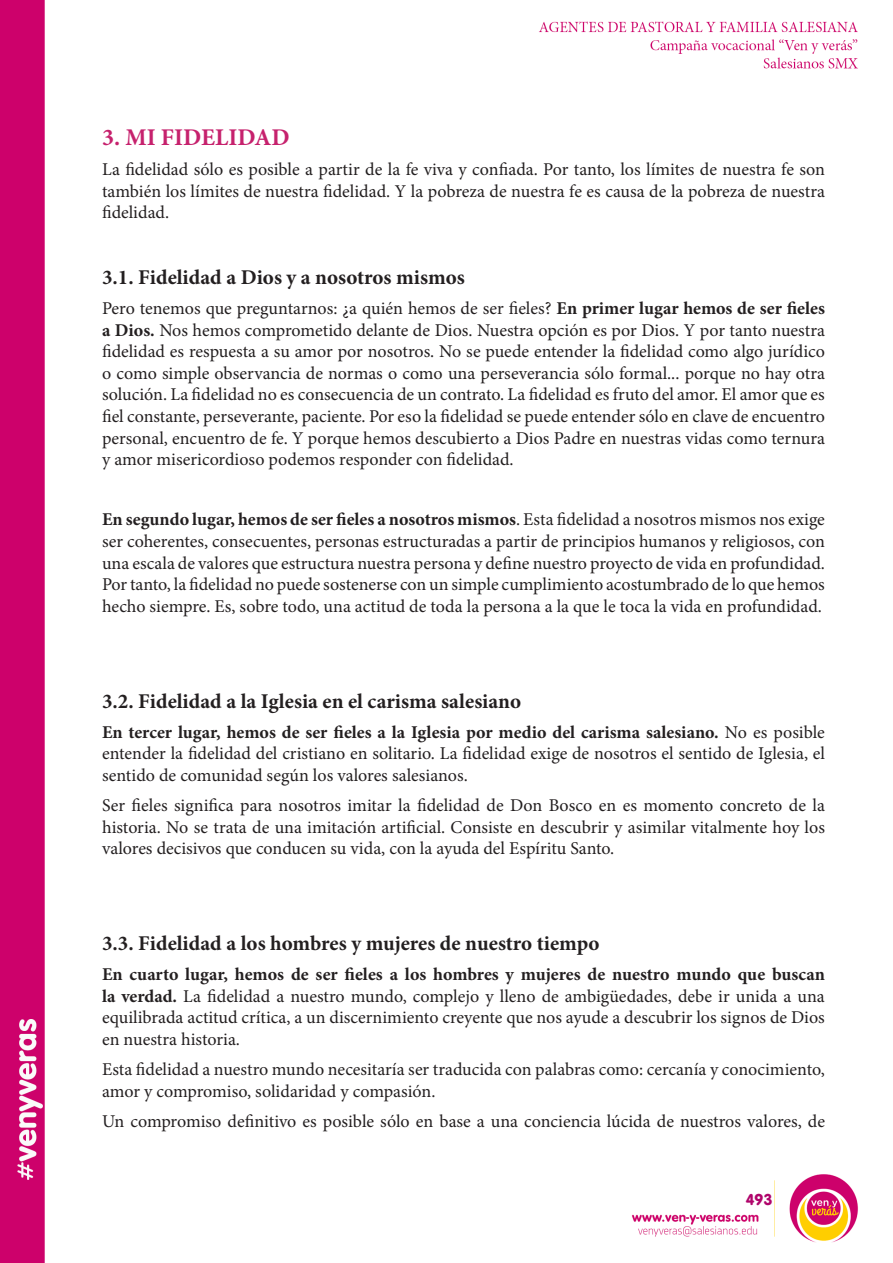
<style>
.page{position:relative;width:893px;height:1263px;background:#fff}
.page>*{position:absolute;margin:0;border:0;box-sizing:border-box;transform-origin:0 0}
.t1{font:700 24px "Minion Pro";color:#c6216d}
.t2{font:700 21px "Minion Pro";color:#231f20}
.t3{font:18px/21.6px "Minion Pro";color:#231f20;text-align:justify}
.t4{font:16.5px "VAG Rundschrift D";color:#b0056b}
.s1{font-weight:700}
</style>
<div class="page">
<img style="left:0;top:0;width:858px;height:1263px">
<p class="t1" style="left:102px;top:120px;width:189px">3. MI FIDELIDAD</p>
<p class="t3" style="left:102px;top:159px;width:724px">La fidelidad sólo es posible a partir de la fe viva y confiada. Por tanto, los límites de nuestra fe son también los límites de nuestra fidelidad. Y la pobreza de nuestra fe es causa de la pobreza de nuestra fidelidad.</p>
<p class="t2" style="left:102px;top:262px;width:364px">3.1. Fidelidad a Dios y a nosotros mismos</p>
<p class="t3" style="left:102px;top:298px;width:724px">Pero tenemos que preguntarnos: ¿a quién hemos de ser fieles? <span class="s1">En primer lugar hemos de ser fieles a Dios.</span> Nos hemos comprometido delante de Dios. Nuestra opción es por Dios. Y por tanto nuestra fidelidad es respuesta a su amor por nosotros. No se puede entender la fidelidad como algo jurídico o como simple observancia de normas o como una perseverancia sólo formal... porque no hay otra solución. La fidelidad no es consecuencia de un contrato. La fidelidad es fruto del amor. El amor que es fiel constante, perseverante, paciente. Por eso la fidelidad se puede entender sólo en clave de encuentro personal, encuentro de fe. Y porque hemos descubierto a Dios Padre en nuestras vidas como ternura y amor misericordioso podemos responder con fidelidad.</p>
<p class="t3" style="left:102px;top:509px;width:724px"><span class="s1">En segundo lugar, hemos de ser fieles a nosotros mismos</span>. Esta fidelidad a nosotros mismos nos exige ser coherentes, consecuentes, personas estructuradas a partir de principios humanos y religiosos, con una escala de valores que estructura nuestra persona y define nuestro proyecto de vida en profundidad.<br>Por tanto, la fidelidad no puede sostenerse con un simple cumplimiento acostumbrado de lo que hemos hecho siempre. Es, sobre todo, una actitud de toda la persona a la que le toca la vida en profundidad.</p>
<p class="t2" style="left:102px;top:686px;width:421px">3.2. Fidelidad a la Iglesia en el carisma salesiano</p>
<p class="t3" style="left:102px;top:721px;width:724px"><span class="s1">En tercer lugar, hemos de ser fieles a la Iglesia por medio del carisma salesiano.</span> No es posible entender la fidelidad del cristiano en solitario. La fidelidad exige de nosotros el sentido de Iglesia, el sentido de comunidad según los valores salesianos.</p>
<p class="t3" style="left:102px;top:794px;width:724px">Ser fieles significa para nosotros imitar la fidelidad de Don Bosco en es momento concreto de la historia. No se trata de una imitación artificial. Consiste en descubrir y asimilar vitalmente hoy los valores decisivos que conducen su vida, con la ayuda del Espíritu Santo.</p>
<p class="t2" style="left:102px;top:928px;width:499px">3.3. Fidelidad a los hombres y mujeres de nuestro tiempo</p>
<p class="t3" style="left:102px;top:964px;width:724px"><span class="s1">En cuarto lugar, hemos de ser fieles a los hombres y mujeres de nuestro mundo que buscan la verdad.</span> La fidelidad a nuestro mundo, complejo y lleno de ambigüedades, debe ir unida a una equilibrada actitud crítica, a un discernimiento creyente que nos ayude a descubrir los signos de Dios en nuestra historia.</p>
<p class="t3" style="left:102px;top:1058px;width:724px">Esta fidelidad a nuestro mundo necesitaría ser traducida con palabras como: cercanía y conocimiento, amor y compromiso, solidaridad y compasión.</p>
<p class="t3" style="left:102px;top:1110px;width:724px">Un compromiso definitivo es posible sólo en base a una conciencia lúcida de nuestros valores, de</p>
<p class="t4" style="left:746px;top:1190px;width:28px">493</p>
</div>
